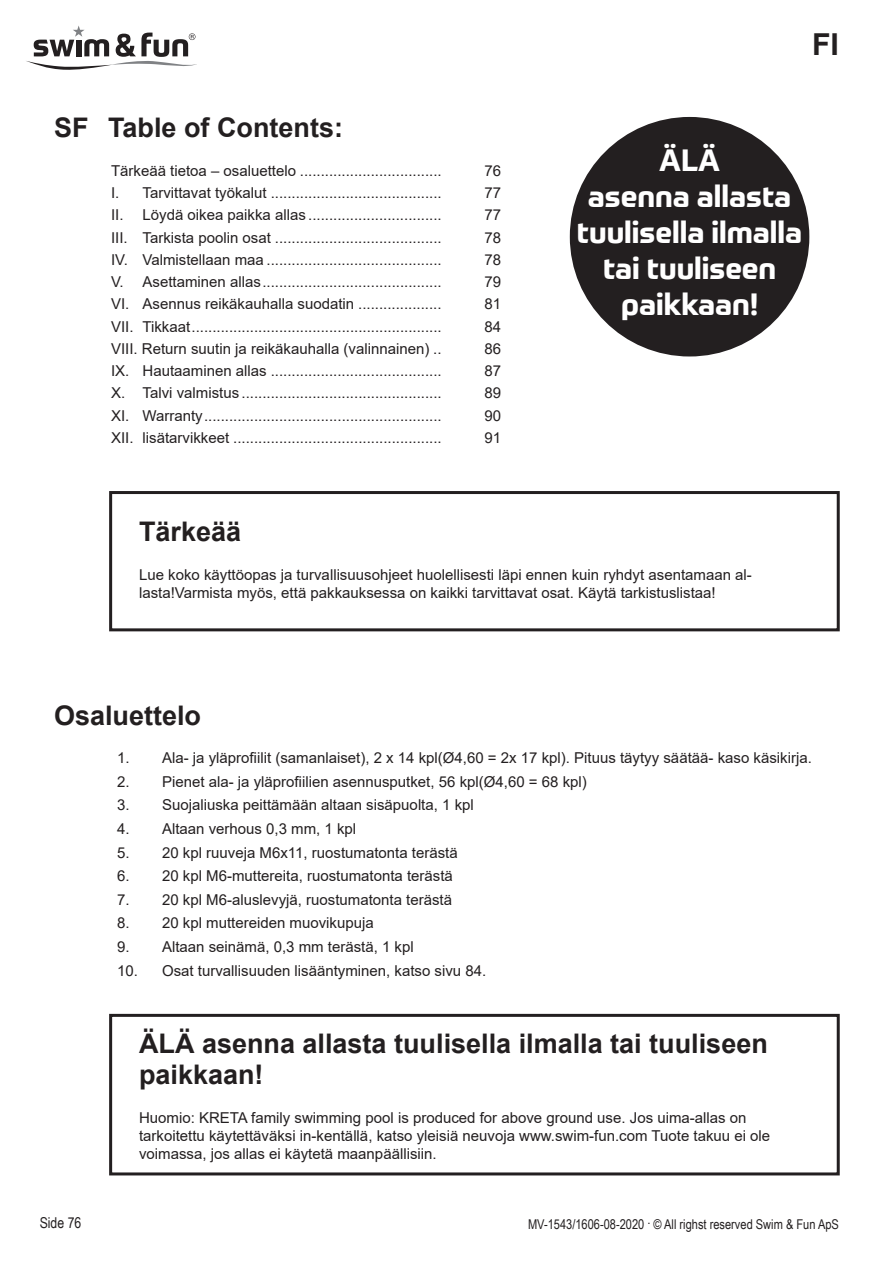
<style>
.page{position:relative;width:893px;height:1263px;background:#fff}
.page>*{position:absolute;margin:0;border:0;box-sizing:border-box;transform-origin:0 0}
.t1{font:700 30.3px "Arial";color:#231f20}
.t2{font:700 30px/36px "Prometo";color:#fff;text-align:center}
.Rubrik_1{font:700 27px/31px "Arial";color:#231f20}
.Indholdsfortegnelse{font:15px "Arial";color:#231f20}
.List_Paragraph{font:15px/18px "Arial";color:#231f20}
.t3{font:15px "Arial Narrow";color:#231f20}
.t4{font:13.5px "Arial Narrow";color:#231f20}
</style>
<div class="page">
<svg style="left:26px;top:26px;width:171px;height:44px"></svg>
<div style="left:109px;top:491px;width:731px;height:140px;border:3px solid #231f20"></div>
<div style="left:109px;top:1014px;width:731px;height:161px;border:3px solid #231f20"></div>
<div style="left:570px;top:117px;width:239px;height:239px;background:#231f20;border-radius:50%"></div>
<p class="Rubrik_1" style="left:54px;top:112px;width:290px">SF Table of Contents:</p>
<p class="Indholdsfortegnelse" style="left:111px;top:160px;width:332px">Tärkeää tietoa – osaluettelo ..................................</p>
<p class="Indholdsfortegnelse" style="left:484px;top:160px;width:18px">76</p>
<p class="Indholdsfortegnelse" style="left:111px;top:182px;width:332px">I. Tarvittavat työkalut .........................................</p>
<p class="Indholdsfortegnelse" style="left:484px;top:182px;width:18px">77</p>
<p class="Indholdsfortegnelse" style="left:111px;top:205px;width:332px">II. Löydä oikea paikka allas ................................</p>
<p class="Indholdsfortegnelse" style="left:484px;top:205px;width:18px">77</p>
<p class="Indholdsfortegnelse" style="left:111px;top:227px;width:332px">III. Tarkista poolin osat ........................................</p>
<p class="Indholdsfortegnelse" style="left:484px;top:227px;width:18px">78</p>
<p class="Indholdsfortegnelse" style="left:111px;top:249px;width:332px">IV. Valmistellaan maa ..........................................</p>
<p class="Indholdsfortegnelse" style="left:484px;top:249px;width:18px">78</p>
<p class="Indholdsfortegnelse" style="left:111px;top:272px;width:332px">V. Asettaminen allas...........................................</p>
<p class="Indholdsfortegnelse" style="left:484px;top:272px;width:18px">79</p>
<p class="Indholdsfortegnelse" style="left:111px;top:294px;width:332px">VI. Asennus reikäkauhalla suodatin ....................</p>
<p class="Indholdsfortegnelse" style="left:484px;top:294px;width:18px">81</p>
<p class="Indholdsfortegnelse" style="left:111px;top:316px;width:332px">VII. Tikkaat............................................................</p>
<p class="Indholdsfortegnelse" style="left:484px;top:316px;width:18px">84</p>
<p class="Indholdsfortegnelse" style="left:111px;top:338px;width:332px">VIII. Return suutin ja reikäkauhalla (valinnainen) ..</p>
<p class="Indholdsfortegnelse" style="left:484px;top:338px;width:18px">86</p>
<p class="Indholdsfortegnelse" style="left:111px;top:361px;width:332px">IX. Hautaaminen allas .........................................</p>
<p class="Indholdsfortegnelse" style="left:484px;top:361px;width:18px">87</p>
<p class="Indholdsfortegnelse" style="left:111px;top:383px;width:332px">X. Talvi valmistus ................................................</p>
<p class="Indholdsfortegnelse" style="left:484px;top:383px;width:18px">89</p>
<p class="Indholdsfortegnelse" style="left:111px;top:405px;width:332px">XI. Warranty.........................................................</p>
<p class="Indholdsfortegnelse" style="left:484px;top:405px;width:18px">90</p>
<p class="Indholdsfortegnelse" style="left:111px;top:427px;width:332px">XII. lisätarvikkeet ..................................................</p>
<p class="Indholdsfortegnelse" style="left:484px;top:427px;width:18px">91</p>
<h1 class="t1" style="left:812px;top:23px;width:28px">FI</h1>
<p class="t2" style="left:577px;top:142px;width:227px">ÄLÄ<br>asenna allasta tuulisella ilmalla tai tuuliseen paikkaan!</p>
<p class="Rubrik_1" style="left:139px;top:516px;width:104px">Tärkeää</p>
<p class="List_Paragraph" style="left:139px;top:565px;width:614px">Lue koko käyttöopas ja turvallisuusohjeet huolellisesti läpi ennen kuin ryhdyt asentamaan al&shy;lasta!Varmista myös, että pakkauksessa on kaikki tarvittavat osat. Käytä tarkistuslistaa!</p>
<p class="Rubrik_1" style="left:54px;top:700px;width:149px">Osaluettelo</p>
<p class="List_Paragraph" style="left:117px;top:749px;width:696px">1. Ala- ja yläprofiilit (samanlaiset), 2 x 14 kpl(Ø4,60 = 2x 17 kpl). Pituus täytyy säätää- kaso käsikirja.</p>
<p class="List_Paragraph" style="left:117px;top:772px;width:471px">2. Pienet ala- ja yläprofiilien asennusputket, 56 kpl(Ø4,60 = 68 kpl)</p>
<p class="List_Paragraph" style="left:117px;top:796px;width:358px">3. Suojaliuska peittämään altaan sisäpuolta, 1 kpl</p>
<p class="List_Paragraph" style="left:117px;top:820px;width:241px">4. Altaan verhous 0,3 mm, 1 kpl</p>
<p class="List_Paragraph" style="left:117px;top:843px;width:342px">5. 20 kpl ruuveja M6x11, ruostumatonta terästä</p>
<p class="List_Paragraph" style="left:117px;top:867px;width:337px">6. 20 kpl M6-muttereita, ruostumatonta terästä</p>
<p class="List_Paragraph" style="left:117px;top:890px;width:337px">7. 20 kpl M6-aluslevyjä, ruostumatonta terästä</p>
<p class="List_Paragraph" style="left:117px;top:914px;width:258px">8. 20 kpl muttereiden muovikupuja</p>
<p class="List_Paragraph" style="left:117px;top:938px;width:298px">9. Altaan seinämä, 0,3 mm terästä, 1 kpl</p>
<p class="List_Paragraph" style="left:117px;top:961px;width:371px">10. Osat turvallisuuden lisääntyminen, katso sivu 84.</p>
<p class="Rubrik_1" style="left:139px;top:1028px;width:630px">ÄLÄ asenna allasta tuulisella ilmalla tai tuuliseen paikkaan!</p>
<p class="List_Paragraph" style="left:139px;top:1109px;width:633px">Huomio: KRETA family swimming pool is produced for above ground use. Jos uima-allas on tarkoitettu käytettäväksi in-kentällä, katso yleisiä neuvoja www.swim-fun.com Tuote takuu ei ole voimassa, jos allas ei käytetä maanpäällisiin.</p>
<p class="t3" style="left:40px;top:1212px;width:43px">Side 76</p>
<p class="t4" style="left:528px;top:1214px;width:312px">MV-1543/1606-08-2020 . © All righst reserved Swim &amp; Fun ApS</p>
</div>
